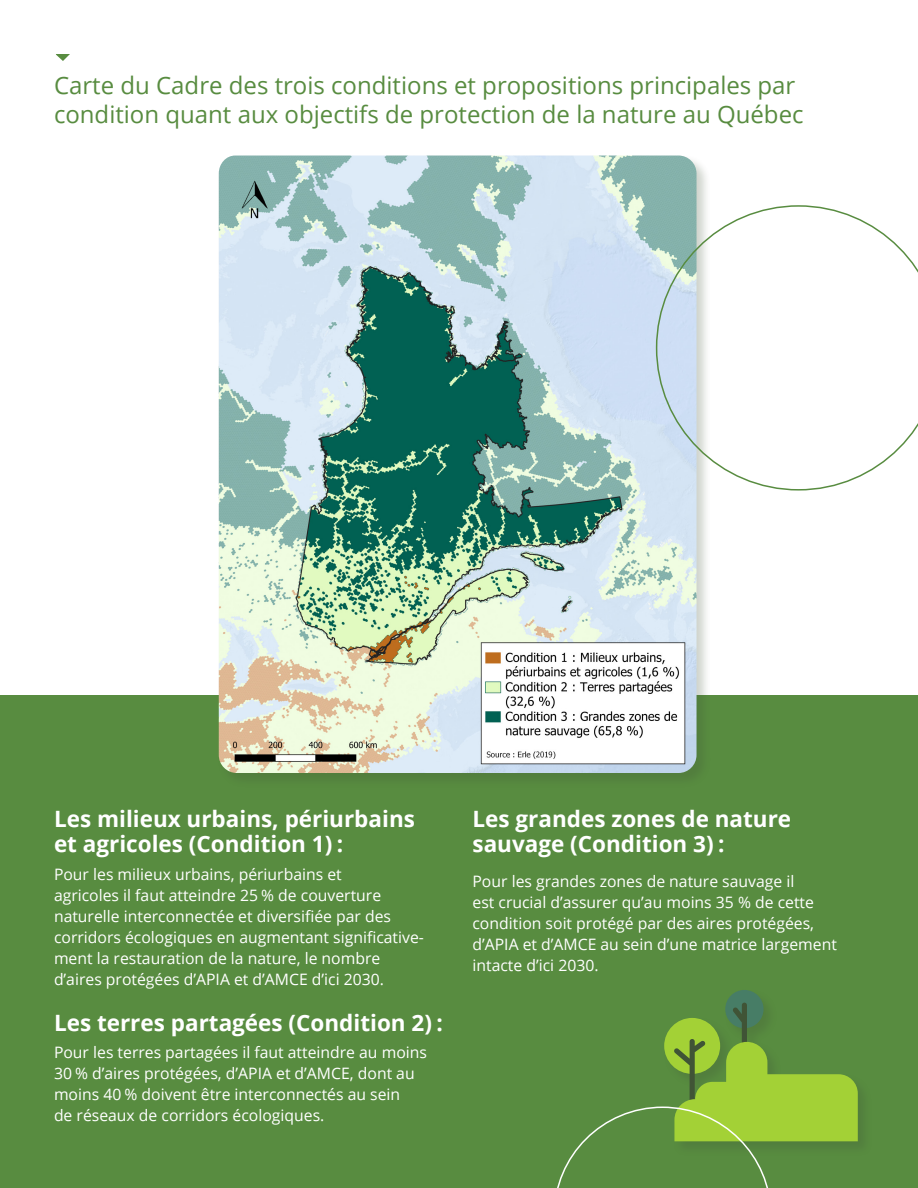
<style>
.page{position:relative;width:918px;height:1188px;background:#fff}
.page>*{position:absolute;margin:0;border:0;box-sizing:border-box;transform-origin:0 0}
.vert_petit-titre{font:24px/28.5px "Open Sans";color:#588c40}
.A{font:700 22.5px/25.7px "Open Sans";color:#fff}
.Texte_courant{font:700 22.5px/25.7px "Open Sans";color:#fff}
.end_parra{font:15.75px/21px "Open Sans";color:#fff}
.Texte_courant-2{font:15.75px/21px "Open Sans";color:#fff}
</style>
<div class="page">
<div style="left:0;top:696px;width:918px;height:492px;background:#588c40"></div>
<div style="left:217px;top:154px;width:494px;height:634px;background:#405436;opacity:.25"></div>
<img style="left:219px;top:156px;width:478px;height:617px">
<div style="left:725px;top:990px;width:39px;height:38px;background:#477d66;border-radius:50%"></div>
<svg style="left:56px;top:54px;width:14px;height:7px"></svg>
<svg style="left:557px;top:1003px;width:301px;height:185px"></svg>
<svg style="left:656px;top:205px;width:262px;height:286px"></svg>
<p class="vert_petit-titre" style="left:54px;top:71px;width:751px">Carte du Cadre des trois conditions et propositions principales par condition quant aux objectifs de protection de la nature au Québec</p>
<p class="A" style="left:54px;top:805px;width:362px">Les milieux urbains, périurbains et agricoles (Condition 1) :</p>
<p class="end_parra" style="left:54px;top:863px;width:371px">Pour les milieux urbains, périurbains et<br>agricoles il faut atteindre 25 % de couverture naturelle interconnectée et diversifiée par des corridors écologiques en augmentant significative&shy;ment la restauration de la nature, le nombre d’aires protégées d’APIA et d’AMCE d’ici 2030.</p>
<p class="A" style="left:54px;top:1009px;width:390px">Les terres partagées (Condition 2) :</p>
<p class="Texte_courant-2" style="left:54px;top:1041px;width:375px">Pour les terres partagées il faut atteindre au moins 30 % d’aires protégées, d’APIA et d’AMCE, dont au moins 40 % doivent être interconnectés au sein<br>de réseaux de corridors écologiques.</p>
<p class="Texte_courant" style="left:472px;top:805px;width:320px">Les grandes zones de nature sauvage (Condition 3) :</p>
<p class="end_parra" style="left:472px;top:870px;width:366px">Pour les grandes zones de nature sauvage il<br>est crucial d’assurer qu’au moins 35 % de cette condition soit protégé par des aires protégées, d’APIA et d’AMCE au sein d’une matrice largement intacte d’ici 2030.</p>
</div>
